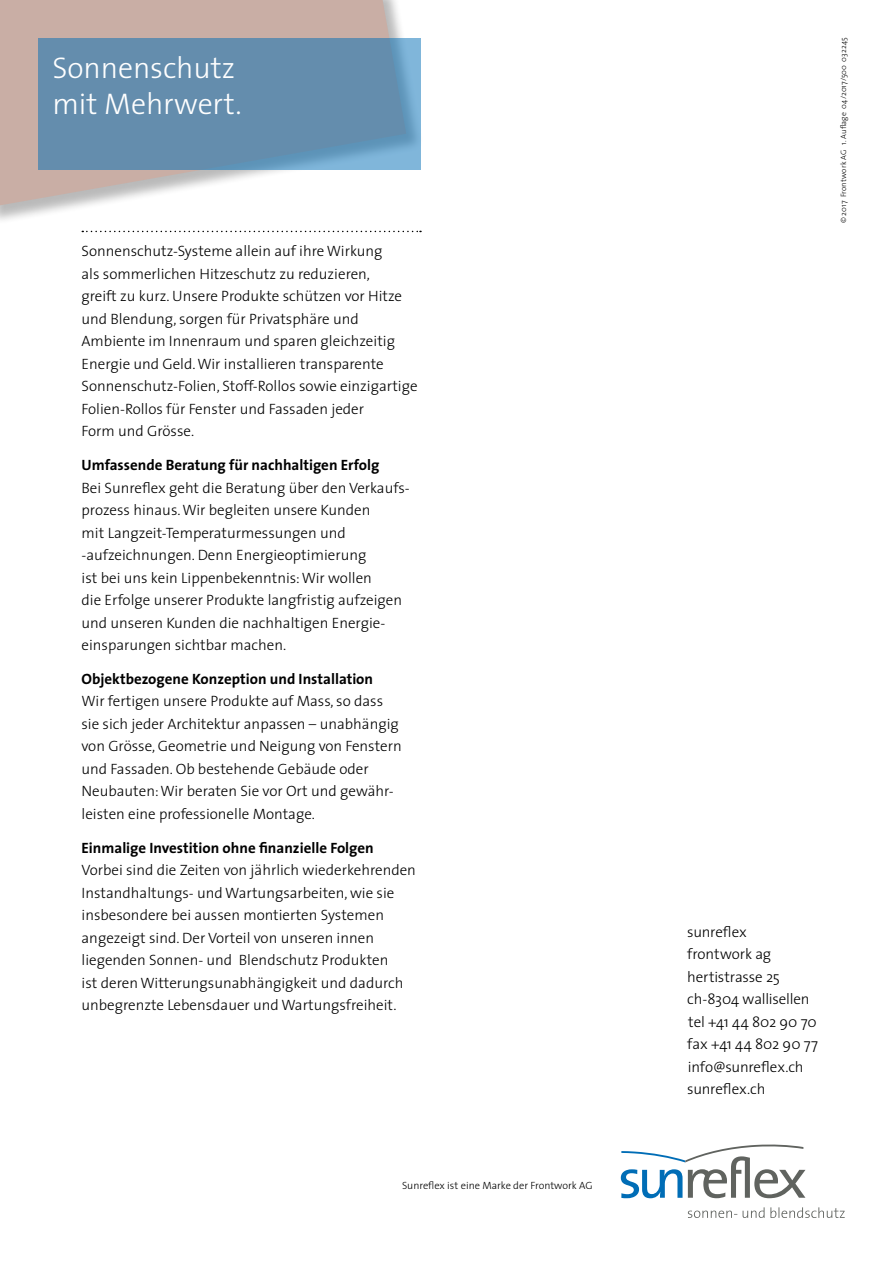
<style>
.page{position:relative;width:893px;height:1263px;background:#fff}
.page>*{position:absolute;margin:0;border:0;box-sizing:border-box;transform-origin:0 0}
.t1{font:300 30px/36px "The Sans";letter-spacing:-.005em;color:#fff}
.t2{font:300 15px/22.5px "The Sans";color:#000}
.t3{font:700 15px "The Sans";color:#000}
.t4{font:300 10.5px "The Sans";color:#000}
.t5{font:300 7.8px "The Sans";letter-spacing:.01em;color:#000}
</style>
<div class="page">
<svg style="left:621px;top:1144px;width:224px;height:74px"></svg>
<svg style="left:0;top:0;width:402px;height:208px;fill:#c9aea5"></svg>
<svg style="left:38px;top:38px;width:383px;height:132px;fill:#648dad"></svg>
<svg style="left:82px;top:231px;width:339px;height:1px"></svg>
<h1 class="t1" style="left:52px;top:49px;width:191px">Sonnenschutz mit Mehrwert.</h1>
<p class="t2" style="left:82px;top:239px;width:338px">Sonnenschutz-Systeme allein auf ihre Wirkung<br>als sommerlichen Hitzeschutz zu reduzieren,<br>greift zu kurz. Unsere Produkte schützen vor Hitze und Blendung, sorgen für Privatsphäre und Ambiente im Innenraum und sparen gleichzeitig Energie und Geld. Wir installieren transparente Sonnenschutz-Folien, Stoff-Rollos sowie einzigartige Folien-Rollos für Fenster und Fassaden jeder<br>Form und Grösse.</p>
<p class="t3" style="left:82px;top:452px;width:299px">Umfassende Beratung für nachhaltigen Erfolg</p>
<p class="t2" style="left:82px;top:476px;width:330px">Bei Sunreflex geht die Beratung über den Verkaufs&shy;prozess hinaus. Wir begleiten unsere Kunden<br>mit Langzeit-Temperaturmessungen und -aufzeichnungen. Denn Energieoptimierung<br>ist bei uns kein Lippenbekenntnis: Wir wollen<br>die Erfolge unserer Produkte langfristig aufzeigen und unseren Kunden die nachhaltigen Energie&shy;einsparungen sichtbar machen.</p>
<p class="t3" style="left:82px;top:666px;width:293px">Objektbezogene Konzeption und Installation</p>
<p class="t2" style="left:82px;top:689px;width:322px">Wir fertigen unsere Produkte auf Mass, so dass sie sich jeder Architektur anpassen – unabhängig von Grösse, Geometrie und Neigung von Fenstern und Fassaden. Ob bestehende Gebäude oder Neubauten: Wir beraten Sie vor Ort und gewähr&shy;leisten eine professionelle Montage.</p>
<p class="t3" style="left:82px;top:835px;width:294px">Einmalige Investition ohne finanzielle Folgen</p>
<p class="t2" style="left:82px;top:858px;width:336px">Vorbei sind die Zeiten von jährlich wiederkehrenden Instandhaltungs- und Wartungsarbeiten, wie sie insbesondere bei aussen montierten Systemen angezeigt sind. Der Vorteil von unseren innen liegenden Sonnen- und Blendschutz Produkten<br>ist deren Witterungsunabhängigkeit und dadurch unbegrenzte Lebensdauer und Wartungsfreiheit.</p>
<p class="t4" style="left:402px;top:1176px;width:192px">Sunreflex ist eine Marke der Frontwork AG</p>
<p class="t5" style="left:837px;top:223px;width:188px;rotate:-90deg">© 2017 Frontwork AG 1. Auflage 04/2017/500 032245</p>
<p class="t2" style="left:687px;top:920px;width:132px">sunreflex<br>frontwork ag hertistrasse 25 ch-8304 wallisellen tel +41 44 802 90 70 fax +41 44 802 90 77 info@sunreflex.ch sunreflex.ch</p>
</div>
